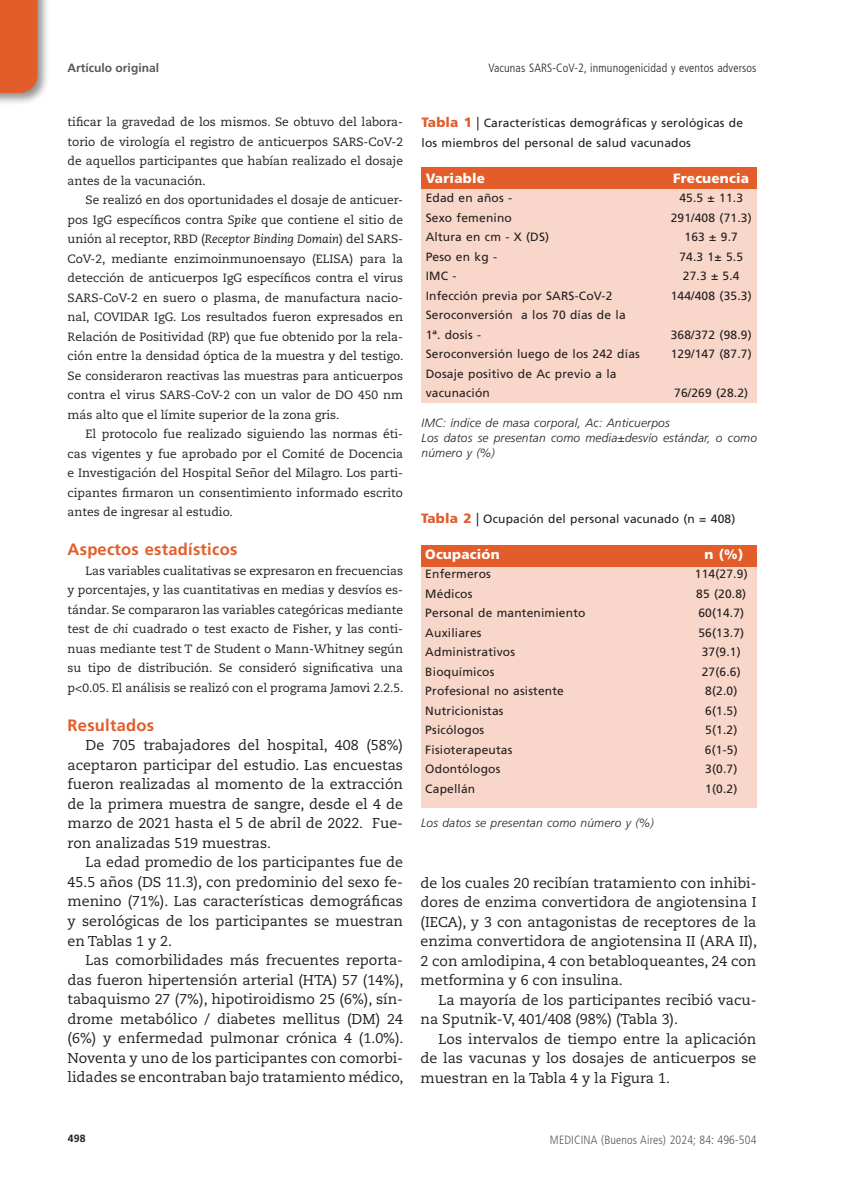
<style>
.page{position:relative;width:851px;height:1191px;background:#fff}
.page>*{position:absolute;margin:0;border:0;box-sizing:border-box;transform-origin:0 0}
.subtit-texto{font:700 16.5px "Frutiger LT Std";letter-spacing:.015em;color:#e25d29}
.texto1{font:14.25px/19.5px "Caecilia LT Std";color:#231f20;text-align:justify}
.tablacab{font:900 13.5px "Frutiger LT Std";letter-spacing:.015em;color:#fff}
.texto2{font:12px/19.5px "Caecilia LT Std";color:#231f20;text-align:justify}
.tabla{font:12px/19.5px "Frutiger LT Std";letter-spacing:.015em;color:#231f20}
.tablapie{font:italic 300 12px/15px "Frutiger LT Std";letter-spacing:.015em;color:#231f20}
.t1{font:300 condensed 12px "Frutiger LT Std";letter-spacing:.01em;color:#231f20}
.t2{font:300 condensed 12px "Frutiger LT Std";letter-spacing:.01em;color:#57585a}
.t3{font:700 12px "Frutiger LT Std";color:#57585a}
.t4{font:700 10.5px "Frutiger LT Std";color:#231f20}
.s1{font-style:italic}
.s2{font-weight:900;font-size:13.5px;color:#e25d29}
.s3{font-stretch:condensed;font-size:13.5px}
</style>
<div class="page">
<div style="left:0;top:0;width:50px;height:105px;background:#231f20;opacity:.5"></div>
<div style="left:0;top:0;width:38px;height:93px;background:#e25d29"></div>
<div style="left:421px;top:188px;width:335px;height:215px;background:#f8d6c9"></div>
<div style="left:421px;top:167px;width:335px;height:21px;background:#e25d29"></div>
<div style="left:421px;top:566px;width:335px;height:241px;background:#f8d6c9"></div>
<div style="left:421px;top:545px;width:335px;height:21px;background:#e25d29"></div>
<p class="t3" style="left:68px;top:61px;width:93px">Artículo original</p>
<p class="t1" style="left:488px;top:61px;width:269px">Vacunas SARS-CoV-2, inmunogenicidad y eventos adversos</p>
<p class="texto2" style="left:68px;top:112px;width:337px">tificar la gravedad de los mismos. Se obtuvo del labora&shy;torio de virología el registro de anticuerpos SARS-CoV-2 de aquellos participantes que habían realizado el dosaje antes de la vacunación.</p>
<p class="texto2" style="left:68px;top:190px;width:337px;text-indent:18px">Se realizó en dos oportunidades el dosaje de anticuer&shy;pos IgG específicos contra <span class="s1">Spike</span> que contiene el sitio de unión al receptor, RBD (<span class="s1">Receptor Binding Domain</span>) del SARS-CoV-2, mediante enzimoinmunoensayo (ELISA) para la detección de anticuerpos IgG específicos contra el virus SARS-CoV-2 en suero o plasma, de manufactura nacio&shy;nal, COVIDAR IgG. Los resultados fueron expresados en Relación de Positividad (RP) que fue obtenido por la rela&shy;ción entre la densidad óptica de la muestra y del testigo.<br>Se consideraron reactivas las muestras para anticuerpos contra el virus SARS-CoV-2 con un valor de DO 450 nm más alto que el límite superior de la zona gris.</p>
<p class="texto2" style="left:68px;top:424px;width:337px;text-indent:18px">El protocolo fue realizado siguiendo las normas éti&shy;cas vigentes y fue aprobado por el Comité de Docencia e Investigación del Hospital Señor del Milagro. Los parti&shy;cipantes firmaron un consentimiento informado escrito antes de ingresar al estudio.</p>
<p class="subtit-texto" style="left:68px;top:540px;width:171px">Aspectos estadísticos</p>
<p class="texto2" style="left:68px;top:561px;width:337px;text-indent:18px">Las variables cualitativas se expresaron en frecuencias y porcentajes, y las cuantitativas en medias y desvíos es&shy;tándar. Se compararon las variables categóricas mediante test de <span class="s1">chi</span> cuadrado o test exacto de Fisher, y las conti&shy;nuas mediante test T de Student o Mann-Whitney según su tipo de distribución. Se consideró significativa una p&lt;0.05. El análisis se realizó con el programa Jamovi 2.2.5.</p>
<p class="subtit-texto" style="left:68px;top:715px;width:88px">Resultados</p>
<p class="texto1" style="left:68px;top:736px;width:337px;text-indent:18px">De 705 trabajadores del hospital, 408 (58%) aceptaron participar del estudio. Las encuestas fueron realizadas al momento de la extracción de la primera muestra de sangre, desde el 4 de marzo de 2021 hasta el 5 de abril de 2022. Fue&shy;ron analizadas 519 muestras.</p>
<p class="texto1" style="left:68px;top:853px;width:337px;text-indent:18px">La edad promedio de los participantes fue de 45.5 años (DS 11.3), con predominio del sexo fe&shy;menino (71%). Las características demográficas y serológicas de los participantes se muestran en Tablas 1 y 2.</p>
<p class="texto1" style="left:68px;top:950px;width:337px;text-indent:18px">Las comorbilidades más frecuentes reporta&shy;das fueron hipertensión arterial (HTA) 57 (14%), tabaquismo 27 (7%), hipotiroidismo 25 (6%), sín&shy;drome metabólico / diabetes mellitus (DM) 24 (6%) y enfermedad pulmonar crónica 4 (1.0%).<br>Noventa y uno de los participantes con comorbi&shy;lidades se encontraban bajo tratamiento médico,</p>
<p class="tabla" style="left:421px;top:113px;width:323px"><span class="s2">Tabla 1</span> <span class="s3">|</span> Características demográficas y serológicas de los miembros del personal de salud vacunados</p>
<p class="tablacab" style="left:425px;top:170px;width:61px">Variable</p>
<p class="tablacab" style="left:673px;top:170px;width:77px">Frecuencia</p>
<p class="tabla" style="left:425px;top:188px;width:88px">Edad en años -</p>
<p class="tabla" style="left:679px;top:188px;width:65px">45.5 ± 11.3</p>
<p class="tabla" style="left:425px;top:208px;width:88px">Sexo femenino</p>
<p class="tabla" style="left:670px;top:208px;width:82px">291/408 (71.3)</p>
<p class="tabla" style="left:425px;top:227px;width:125px">Altura en cm - X (DS)</p>
<p class="tabla" style="left:684px;top:227px;width:55px">163 ± 9.7</p>
<p class="tabla" style="left:425px;top:247px;width:73px">Peso en kg -</p>
<p class="tabla" style="left:679px;top:247px;width:65px">74.3 1± 5.5</p>
<p class="tabla" style="left:425px;top:266px;width:32px">IMC -</p>
<p class="tabla" style="left:682px;top:266px;width:58px">27.3 ± 5.4</p>
<p class="tabla" style="left:425px;top:286px;width:188px">Infección previa por SARS-CoV-2</p>
<p class="tabla" style="left:670px;top:286px;width:82px">144/408 (35.3)</p>
<p class="tabla" style="left:425px;top:305px;width:201px">Seroconversión a los 70 días de la</p>
<p class="tabla" style="left:425px;top:325px;width:57px">1ª. dosis -</p>
<p class="tabla" style="left:670px;top:325px;width:82px">368/372 (98.9)</p>
<p class="tabla" style="left:425px;top:344px;width:215px">Seroconversión luego de los 242 días</p>
<p class="tabla" style="left:670px;top:344px;width:82px">129/147 (87.7)</p>
<p class="tabla" style="left:425px;top:364px;width:192px">Dosaje positivo de Ac previo a la</p>
<p class="tabla" style="left:425px;top:383px;width:66px">vacunación</p>
<p class="tabla" style="left:674px;top:383px;width:76px">76/269 (28.2)</p>
<p class="tablapie" style="left:421px;top:416px;width:250px">IMC: índice de masa corporal, Ac: Anticuerpos</p>
<p class="tablapie" style="left:421px;top:431px;width:337px">Los datos se presentan como media±desvío estándar, o como número y (%)</p>
<p class="tabla" style="left:421px;top:509px;width:316px"><span class="s2">Tabla 2</span> <span class="s3">|</span> Ocupación del personal vacunado (n = 408)</p>
<p class="tablacab" style="left:425px;top:546px;width:76px">Ocupación</p>
<p class="tablacab" style="left:704px;top:546px;width:40px">n (%)</p>
<p class="tabla" style="left:425px;top:564px;width:67px">Enfermeros</p>
<p class="tabla" style="left:694px;top:564px;width:54px">114(27.9)</p>
<p class="tabla" style="left:425px;top:584px;width:49px">Médicos</p>
<p class="tabla" style="left:696px;top:584px;width:52px">85 (20.8)</p>
<p class="tabla" style="left:425px;top:603px;width:162px">Personal de mantenimiento</p>
<p class="tabla" style="left:698px;top:603px;width:47px">60(14.7)</p>
<p class="tabla" style="left:425px;top:623px;width:58px">Auxiliares</p>
<p class="tabla" style="left:698px;top:623px;width:47px">56(13.7)</p>
<p class="tabla" style="left:425px;top:642px;width:91px">Administrativos</p>
<p class="tabla" style="left:701px;top:642px;width:41px">37(9.1)</p>
<p class="tabla" style="left:425px;top:662px;width:71px">Bioquímicos</p>
<p class="tabla" style="left:701px;top:662px;width:41px">27(6.6)</p>
<p class="tabla" style="left:425px;top:681px;width:140px">Profesional no asistente</p>
<p class="tabla" style="left:705px;top:681px;width:34px">8(2.0)</p>
<p class="tabla" style="left:425px;top:701px;width:80px">Nutricionistas</p>
<p class="tabla" style="left:705px;top:701px;width:34px">6(1.5)</p>
<p class="tabla" style="left:425px;top:720px;width:60px">Psicólogos</p>
<p class="tabla" style="left:705px;top:720px;width:34px">5(1.2)</p>
<p class="tabla" style="left:425px;top:740px;width:89px">Fisioterapeutas</p>
<p class="tabla" style="left:704px;top:740px;width:34px">6(1-5)</p>
<p class="tabla" style="left:425px;top:759px;width:77px">Odontólogos</p>
<p class="tabla" style="left:705px;top:759px;width:34px">3(0.7)</p>
<p class="tabla" style="left:425px;top:779px;width:51px">Capellán</p>
<p class="tabla" style="left:705px;top:779px;width:34px">1(0.2)</p>
<p class="tablapie" style="left:421px;top:815px;width:234px">Los datos se presentan como número y (%)</p>
<p class="texto1" style="left:420px;top:873px;width:338px">de los cuales 20 recibían tratamiento con inhibi&shy;dores de enzima convertidora de angiotensina I (IECA), y 3 con antagonistas de receptores de la enzima convertidora de angiotensina II (ARA II), 2 con amlodipina, 4 con betabloqueantes, 24 con metformina y 6 con insulina.</p>
<p class="texto1" style="left:420px;top:990px;width:337px;text-indent:18px">La mayoría de los participantes recibió vacu&shy;na Sputnik-V, 401/408 (98%) (Tabla 3).</p>
<p class="texto1" style="left:420px;top:1029px;width:337px;text-indent:18px">Los intervalos de tiempo entre la aplicación de las vacunas y los dosajes de anticuerpos se muestran en la Tabla 4 y la Figura 1.</p>
<p class="t4" style="left:68px;top:1132px;width:19px">498</p>
<p class="t2" style="left:550px;top:1132px;width:208px">MEDICINA (Buenos Aires) 2024; 84: 496-504</p>
</div>
